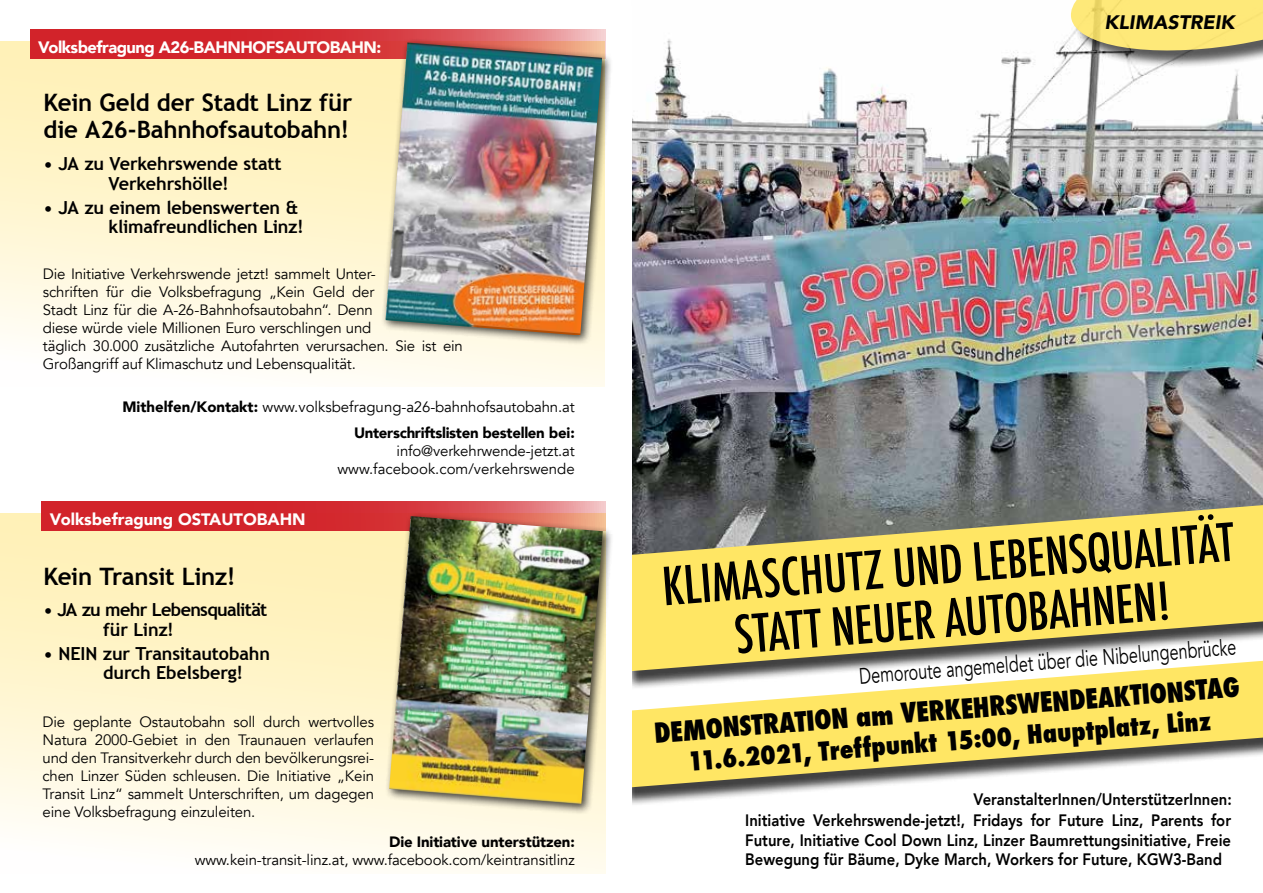
<style>
.page{position:relative;width:1263px;height:893px;background:#fff}
.page>*{position:absolute;margin:0;border:0;box-sizing:border-box;transform-origin:0 0}
.t1{font:500 condensed 51px/53.8px "Futura";color:#000;text-align:center}
.t2{font:800 condensed 27px "Futura";color:#000}
.t3{font:800 condensed 25.5px "Futura";color:#000}
.t4{font:700 24px/27.6px "Trebuchet MS";letter-spacing:-.01em;color:#000}
.t5{font:22.5px "Avenir";color:#000;scale:.72 1}
.t6{font:italic 900 19.5px "Avenir";color:#000}
.t7{font:700 18px/19.5px "Trebuchet MS";letter-spacing:-.01em;color:#000}
.t8{font:700 18px/19.5px "Trebuchet MS";letter-spacing:-.035em;color:#000}
.t9{font:800 16.5px/20.1px "Avenir";color:#000;text-align:justify;scale:.9 1}
.t10{font:900 16.5px "Avenir";letter-spacing:-.03em;color:#fff}
.t11{font:900 16.5px "Avenir";color:#fff}
.t12{font:15px/18px "Avenir";letter-spacing:-.01em;color:#000;text-align:justify}
.t13{font:900 15px/26.5px "Avenir";letter-spacing:-.02em;color:#000;text-align:right}
.s1{font-weight:400}
</style>
<div class="page">
<img style="left:632px;top:39px;width:631px;height:466px">
<div style="left:616px;top:663px;width:647px;height:144px;background:#000;opacity:.75"></div>
<svg style="left:631px;top:690px;width:632px;height:98px;fill:#ffe664"></svg>
<div style="left:617px;top:508px;width:646px;height:182px;background:#000;opacity:.75"></div>
<svg style="left:631px;top:505px;width:632px;height:167px;background:#ddcc70"></svg>
<div style="left:1073px;top:0;width:190px;height:69px;background:#000;opacity:.75"></div>
<svg style="left:1066px;top:0;width:197px;height:59px;background:#e3d380"></svg>
<div style="left:0;top:513px;width:608px;height:361px;background:linear-gradient(to bottom,#ffefae,#fffcf4)"></div>
<svg style="left:41px;top:502px;width:565px;height:29px;background:#d43036"></svg>
<div style="left:0;top:41px;width:605px;height:346px;background:linear-gradient(to bottom,#ffefae,#fffdf4)"></div>
<svg style="left:30px;top:30px;width:576px;height:29px;background:#d43238"></svg>
<div style="left:606px;top:6px;width:25px;height:887px;background:#fff"></div>
<div style="left:381px;top:38px;width:232px;height:308px;background:#000;opacity:.75"></div>
<img style="left:385px;top:42px;width:217px;height:293px">
<div style="left:384px;top:511px;width:229px;height:304px;background:#000;opacity:.75"></div>
<img style="left:389px;top:516px;width:214px;height:288px">
<p class="t10" style="left:38px;top:33px;width:345px">Volksbefragung A26-BAHNHOFSAUTOBAHN:</p>
<h3 class="t4" style="left:44px;top:89px;width:310px">Kein Geld der Stadt Linz für die A26-Bahnhofsautobahn!</h3>
<p class="t7" style="left:109px;top:154px;width:175px;text-indent:-65px">• JA zu Verkehrswende statt<br>Verkehrshölle!</p>
<p class="t7" style="left:44px;top:197px;width:262px;text-align:right">• JA zu einem lebenswerten &amp; klimafreundlichen Linz!</p>
<p class="t12" style="left:43px;top:265px;width:422px;text-align:left">Die Initiative Verkehrswende jetzt! sammelt Unter-<br>schriften für die Volksbefragung „Kein Geld der<br>Stadt Linz für die A-26-Bahnhofsautobahn“. Denn<br>diese würde viele Millionen Euro verschlingen und<br>täglich 30.000 zusätzliche Autofahrten verursachen. Sie ist ein Großangriff auf Klimaschutz und Lebensqualität.</p>
<p class="t13" style="left:122px;top:393px;width:454px">Mithelfen/Kontakt: <span class="s1">www.volksbefragung-a26-bahnhofsautobahn.at<br></span>Unterschriftslisten bestellen bei:</p>
<p class="t12" style="left:337px;top:442px;width:239px;text-align:right">info@verkehrwende-jetzt.at www.facebook.com/verkehrswende</p>
<p class="t11" style="left:50px;top:505px;width:257px">Volksbefragung OSTAUTOBAHN</p>
<h3 class="t4" style="left:44px;top:563px;width:194px">Kein Transit Linz!</h3>
<p class="t8" style="left:103px;top:600px;width:166px;text-indent:-60px">• JA zu mehr Lebensqualität für Linz!</p>
<p class="t7" style="left:103px;top:643px;width:168px;text-indent:-60px">• NEIN zur Transitautobahn durch Ebelsberg!</p>
<p class="t12" style="left:43px;top:713px;width:333px">Die geplante Ostautobahn soll durch wertvolles Natura 2000-Gebiet in den Traunauen verlaufen und den Transitverkehr durch den bevölkerungsrei&shy;chen Linzer Süden schleusen. Die Initiative „Kein Transit Linz“ sammelt Unterschriften, um dagegen eine Volksbefragung einzuleiten.</p>
<p class="t13" style="left:389px;top:828px;width:187px">Die Initiative unterstützen:</p>
<p class="t12" style="left:195px;top:851px;width:381px">www.kein-transit-linz.at, www.facebook.com/keintransitlinz</p>
<h3 class="t6" style="left:1104px;top:7px;width:132px">KLIMASTREIK</h3>
<h1 class="t1" style="left:660px;top:557px;width:575px;rotate:-4deg">KLIMASCHUTZ UND LEBENSQUALITÄT<br>STATT NEUER AUTOBAHNEN!</h1>
<h3 class="t5" style="left:858px;top:665px;width:527px;rotate:-5deg">Demoroute angemeldet über die Nibelungenbrücke</h3>
<h2 class="t2" style="left:653px;top:717px;width:589px;rotate:-5deg">DEMONSTRATION am VERKEHRSWENDEAKTIONSTAG</h2>
<h3 class="t3" style="left:686px;top:742px;width:526px;rotate:-4deg">11.6.2021, Treffpunkt 15:00, Hauptplatz, Linz</h3>
<p class="t9" style="left:745px;top:788px;width:542px;text-indent:228px">VeranstalterInnen/UnterstützerInnen:<br>Initiative Verkehrswende-jetzt!, Fridays for Future Linz, Parents for Future, Initiative Cool Down Linz, Linzer Baumrettungsinitiative, Freie Bewegung für Bäume, Dyke March, Workers for Future, KGW3-Band</p>
</div>
